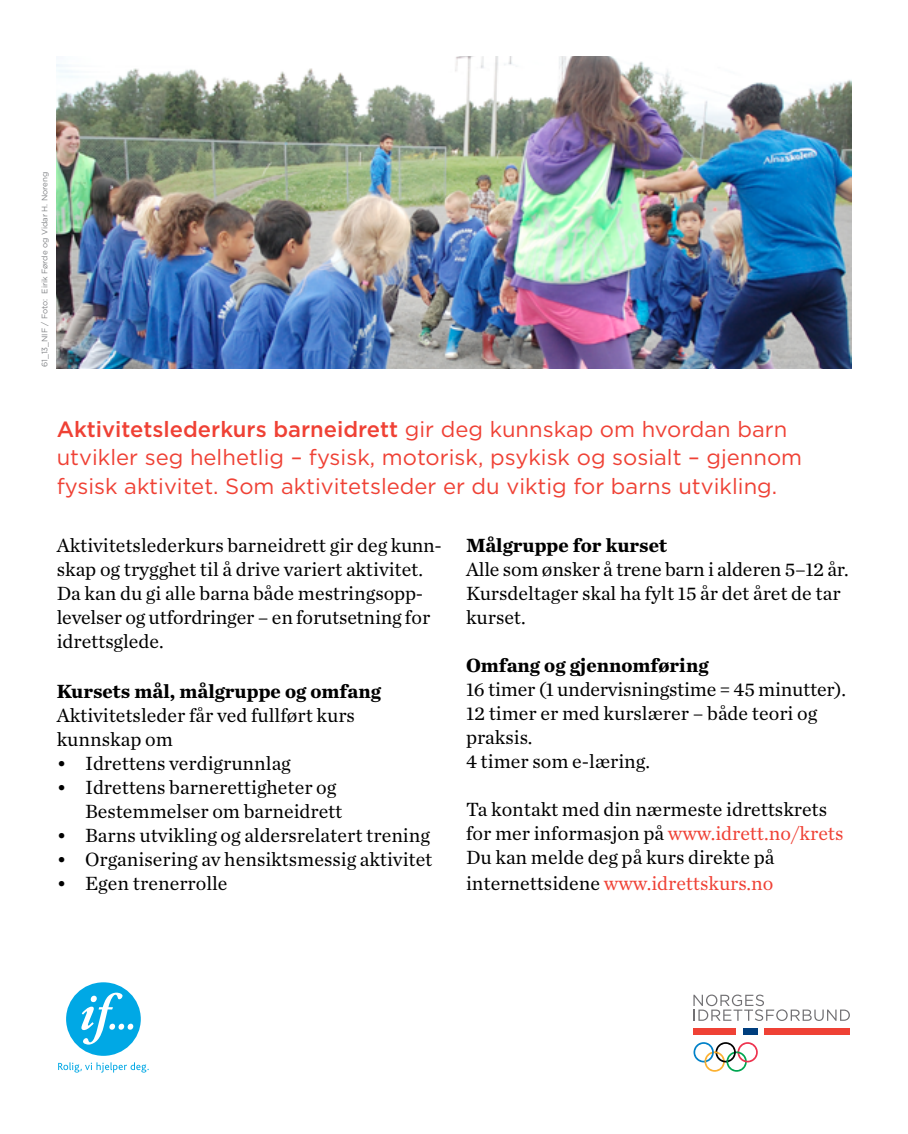
<style>
.page{position:relative;width:908px;height:1134px;background:#fff}
.page>*{position:absolute;margin:0;border:0;box-sizing:border-box;transform-origin:0 0}
.t1{font:22px/28.4px "Gotham";color:#ef4135}
.t2{font:20px/24px "Chronicle Text G1";color:#000}
.t3{font:700 20px "Chronicle Text G1";color:#000}
.t4{font:20px "Chronicle Text G1";color:#ef4135}
.t5{font:8px "Gotham";color:#808285}
.s1{font-weight:500}
.s2{color:#ef4135}
.s3{color:#000}
</style>
<div class="page">
<img style="left:57px;top:57px;width:793px;height:312px">
<div style="left:66px;top:982px;width:75px;height:74px;background:#00a8e5;border-radius:50%"></div>
<svg style="left:81px;top:993px;width:52px;height:51px"></svg>
<svg style="left:58px;top:1062px;width:91px;height:10px"></svg>
<svg style="left:735px;top:1028px;width:23px;height:7px"></svg>
<svg style="left:693px;top:994px;width:156px;height:27px"></svg>
<div style="left:693px;top:1028px;width:42px;height:7px;background:#ef4135"></div>
<div style="left:764px;top:1028px;width:85px;height:7px;background:#ef4135"></div>
<div style="left:742px;top:1028px;width:14px;height:7px;background:#003e7e"></div>
<svg style="left:693px;top:1042px;width:64px;height:30px"></svg>
<p class="t5" style="left:40px;top:367px;width:197px;rotate:-90deg">61_13_NIF / Foto: Eirik Førde og Vidar H. Noreng</p>
<p class="t1" style="left:57px;top:415px;width:746px"><span class="s1">Aktivitetslederkurs barneidrett</span> gir deg kunnskap om hvordan barn utvikler seg helhetlig – fysisk, motorisk, psykisk og sosialt – gjennom fysisk aktivitet. Som aktivitetsleder er du viktig for barns utvikling.</p>
<p class="t2" style="left:57px;top:532px;width:386px">Aktivitetslederkurs barneidrett gir deg kunn&shy;skap og trygghet til å drive variert aktivitet.<br>Da kan du gi alle barna både mestringsopp&shy;levelser og utfordringer – en forutsetning for idrettsglede.</p>
<p class="t3" style="left:57px;top:675px;width:325px">Kursets mål, målgruppe og omfang</p>
<p class="t2" style="left:57px;top:702px;width:299px">Aktivitetsleder får ved fullført kurs kunnskap om</p>
<p class="t2" style="left:57px;top:750px;width:235px">• Idrettens verdigrunnlag</p>
<p class="t2" style="left:85px;top:774px;width:259px;text-indent:-28px">• Idrettens barnerettigheter og<br>Bestemmelser om barneidrett</p>
<p class="t2" style="left:57px;top:822px;width:374px">• Barns utvikling og aldersrelatert trening</p>
<p class="t2" style="left:57px;top:846px;width:377px">• Organisering av hensiktsmessig aktivitet</p>
<p class="t2" style="left:57px;top:870px;width:172px">• Egen trenerrolle</p>
<p class="t3" style="left:466px;top:529px;width:202px">Målgruppe for kurset</p>
<p class="t2" style="left:466px;top:556px;width:384px">Alle som ønsker å trene barn i alderen 5–12 år.<br>Kursdeltager skal ha fylt 15 år det året de tar kurset.</p>
<p class="t3" style="left:466px;top:649px;width:244px">Omfang og gjennomføring</p>
<p class="t2" style="left:466px;top:676px;width:381px">16 timer (1 undervisningstime = 45 minutter).<br>12 timer er med kurslærer – både teori og praksis.<br>4 timer som e-læring.</p>
<p class="t2" style="left:466px;top:796px;width:379px">Ta kontakt med din nærmeste idrettskrets for mer informasjon på <span class="s2">www.idrett.no/krets<br></span>Du kan melde deg på kurs direkte på</p>
<p class="t4" style="left:466px;top:868px;width:309px"><span class="s3">internettsidene</span> www.idrettskurs.no</p>
</div>
